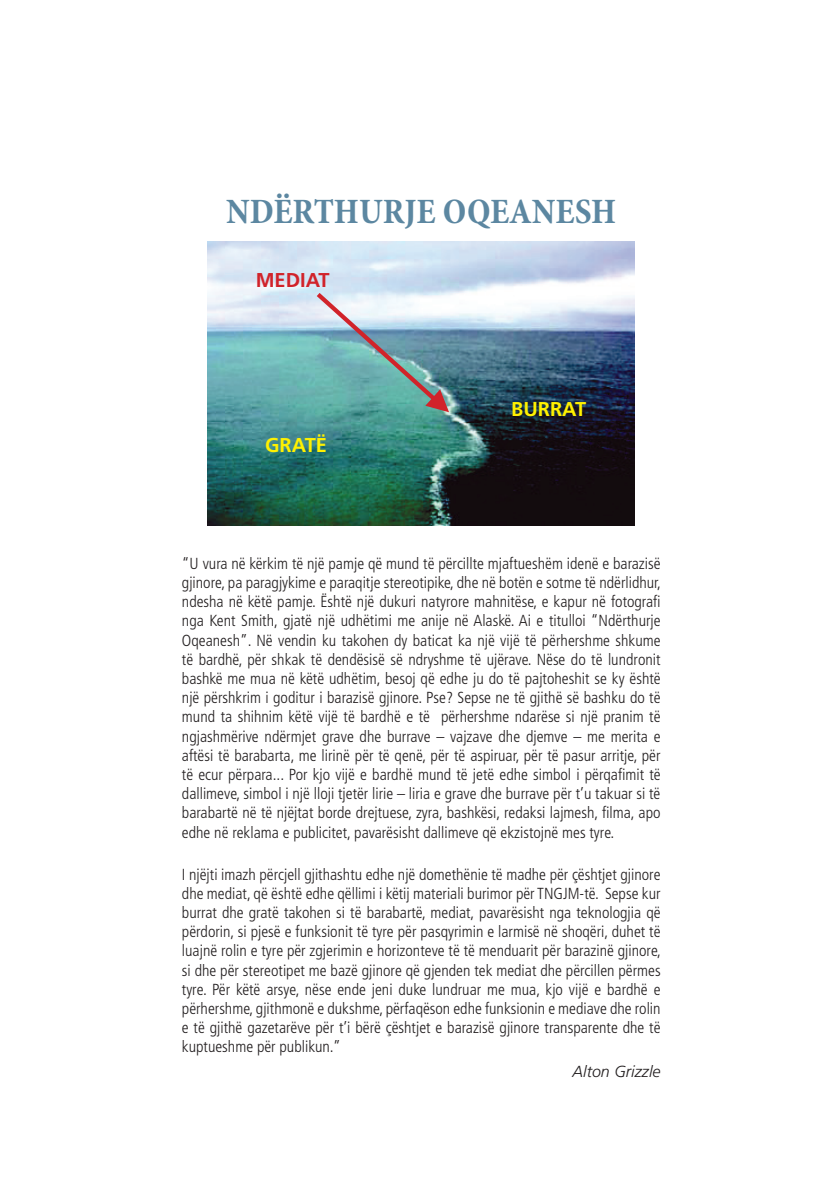
<style>
.page{position:relative;width:840px;height:1191px;background:#fff}
.page>*{position:absolute;margin:0;border:0;box-sizing:border-box;transform-origin:0 0}
.t1{font:700 condensed 36px "Minion Pro";color:#5c87a1}
.t2{font:700 20px "Frutiger LT Std";color:#fff101}
.t3{font:700 20px "Frutiger LT Std";color:#d1232a}
.t4{font:300 condensed 16px/19.2px "Frutiger LT Std";color:#231f20;text-align:justify}
.t5{font:italic 300 16px "Frutiger LT Std";color:#231f20}
</style>
<div class="page">
<img style="left:207px;top:242px;width:427px;height:283px">
<svg style="left:312px;top:288px;width:137px;height:124px;background:#93b7bd"></svg>
<h1 class="t1" style="left:226px;top:186px;width:23px">NDËR</h1>
<h1 class="t1" style="left:313px;top:186px;width:198px">THURJE OQEANE</h1>
<h1 class="t1" style="left:574px;top:186px;width:43px">SH</h1>
<p class="t3" style="left:255px;top:268px;width:75px">MEDIAT</p>
<p class="t2" style="left:265px;top:433px;width:63px">GRATË</p>
<p class="t2" style="left:511px;top:397px;width:77px">BURRAT</p>
<p class="t4" style="left:182px;top:554px;width:480px">“U vura në kërkim të një pamje që mund të përcillte mjaftueshëm idenë e barazisë gjinore, pa paragjykime e paraqitje stereotipike, dhe në botën e sotme të ndërlidhur, ndesha në këtë pamje. Është një dukuri natyrore mahnitëse, e kapur në fotografi nga Kent Smith, gjatë një udhëtimi me anije në Alaskë. Ai e titulloi “Ndërthurje Oqeanesh”. Në vendin ku takohen dy baticat ka një vijë të përhershme shkume të bardhë, për shkak të dendësisë së ndryshme të ujërave. Nëse do të lundronit bashkë me mua në këtë udhëtim, besoj që edhe ju do të pajtoheshit se ky është një përshkrim i goditur i barazisë gjinore. Pse? Sepse ne të gjithë së bashku do të mund ta shihnim këtë vijë të bardhë e të përhershme ndarëse si një pranim të ngjashmërive ndërmjet grave dhe burrave – vajzave dhe djemve – me merita e aftësi të barabarta, me lirinë për të qenë, për të aspiruar, për të pasur arritje, për të ecur përpara... Por kjo vijë e bardhë mund të jetë edhe simbol i përqafimit të dallimeve, simbol i një lloji tjetër lirie – liria e grave dhe burrave për t’u takuar si të barabartë në të njëjtat borde drejtuese, zyra, bashkësi, redaksi lajmesh, filma, apo edhe në reklama e publicitet, pavarësisht dallimeve që ekzistojnë mes tyre.</p>
<p class="t4" style="left:182px;top:864px;width:480px">I njëjti imazh përcjell gjithashtu edhe një domethënie të madhe për çështjet gjinore dhe mediat, që është edhe qëllimi i këtij materiali burimor për TNGJM-të. Sepse kur burrat dhe gratë takohen si të barabartë, mediat, pavarësisht nga teknologjia që përdorin, si pjesë e funksionit të tyre për pasqyrimin e larmisë në shoqëri, duhet të luajnë rolin e tyre për zgjerimin e horizonteve të të menduarit për barazinë gjinore, si dhe për stereotipet me bazë gjinore që gjenden tek mediat dhe përcillen përmes tyre. Për këtë arsye, nëse ende jeni duke lundruar me mua, kjo vijë e bardhë e përhershme, gjithmonë e dukshme, përfaqëson edhe funksionin e mediave dhe rolin e të gjithë gazetarëve për t’i bërë çështjet e barazisë gjinore transparente dhe të kuptueshme për publikun.”</p>
<p class="t5" style="left:572px;top:1062px;width:89px">Alton Grizzle</p>
</div>
